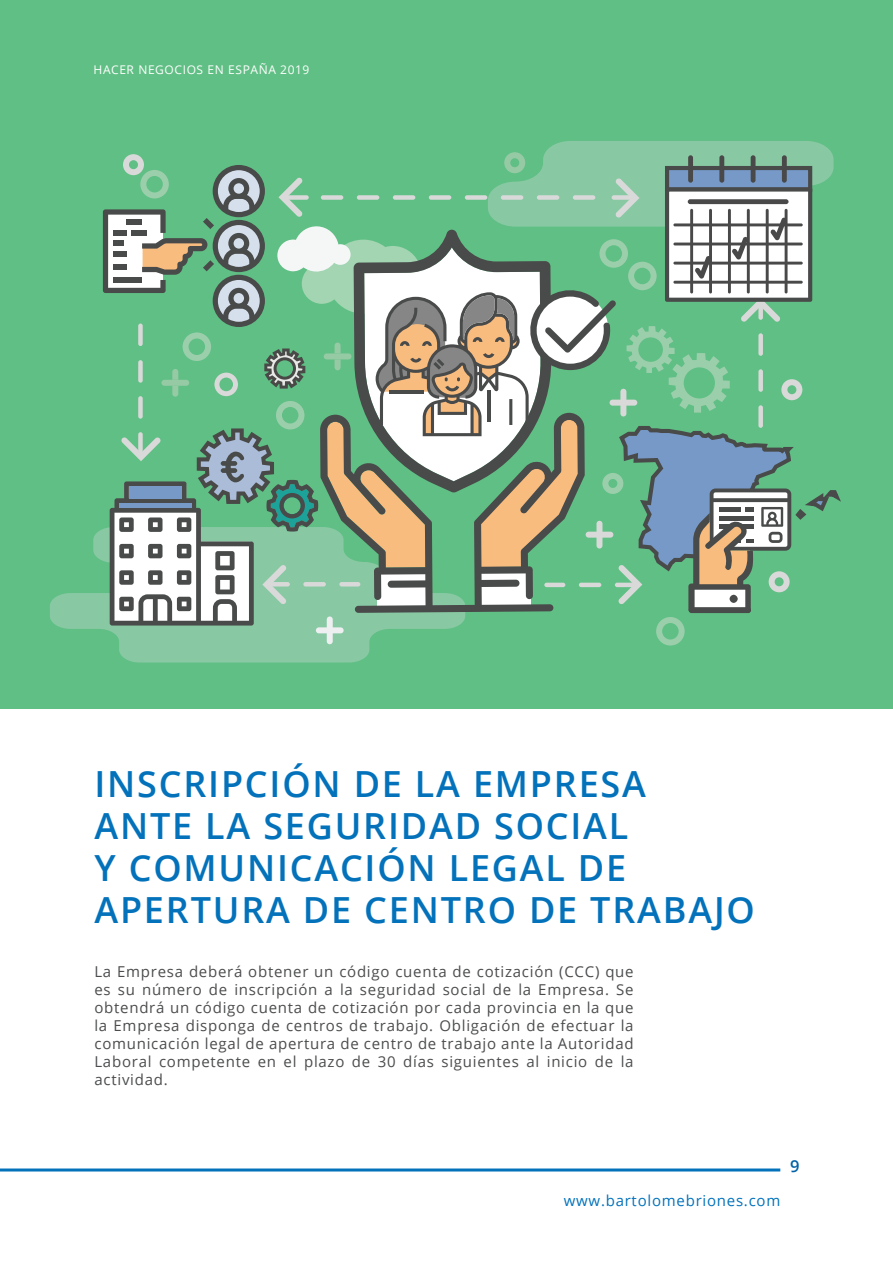
<style>
.page{position:relative;width:893px;height:1263px;background:#fff}
.page>*{position:absolute;margin:0;border:0;box-sizing:border-box;transform-origin:0 0}
.t1{font:600 36px/42px "Open Sans";letter-spacing:.05em;color:#0372bb}
.t2{font:600 16.5px "Open Sans";color:#0163a7}
.t3{font:15px/18px "Open Sans";letter-spacing:.05em;color:#4b4c4d;text-align:justify}
.t4{font:15px "Open Sans";letter-spacing:.05em;color:#0372bb}
.t5{font:12px "Open Sans";letter-spacing:.05em;color:#fff}
</style>
<div class="page">
<hr style="left:0;top:1168px;width:780px;height:3px;background:#0372bb">
<div style="left:1px;top:0;width:892px;height:708px;background:#60bf84"></div>
<svg style="left:50px;top:529px;width:320px;height:133px;fill:#88c9a4"></svg>
<svg style="left:103px;top:141px;width:738px;height:504px"></svg>
<p class="t5" style="left:94px;top:62px;width:217px">HACER NEGOCIOS EN ESPAÑA 2019</p>
<h1 class="t1" style="left:94px;top:762px;width:662px">INSCRIPCIÓN DE LA EMPRESA<br>ANTE LA SEGURIDAD SOCIAL<br>Y COMUNICACIÓN LEGAL DE<br>APERTURA DE CENTRO DE TRABAJO</h1>
<p class="t3" style="left:94px;top:962px;width:541px">La Empresa deberá obtener un código cuenta de cotización (CCC) que es su número de inscripción a la seguridad social de la Empresa. Se obtendrá un código cuenta de cotización por cada provincia en la que la Empresa disponga de centros de trabajo. Obligación de efectuar la comunicación legal de apertura de centro de trabajo ante la Autoridad Laboral competente en el plazo de 30 días siguientes al inicio de la actividad.</p>
<p class="t4" style="left:564px;top:1190px;width:218px">www.bartolomebriones.com</p>
<p class="t2" style="left:790px;top:1154px;width:11px">9</p>
</div>
